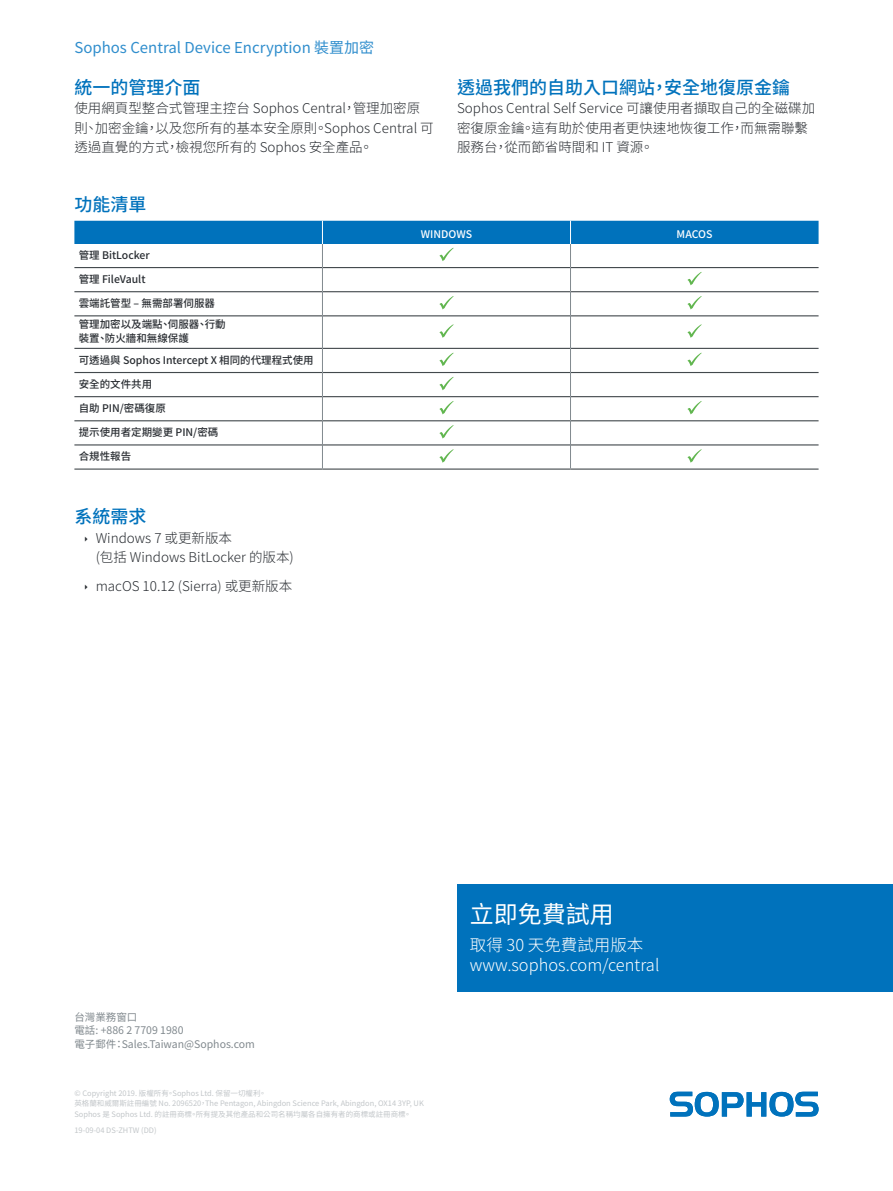
<style>
.page{position:relative;width:893px;height:1191px;background:#fff}
.page>*{position:absolute;margin:0;border:0;box-sizing:border-box;transform-origin:0 0}
.CTA_Heading{font:24px "Noto Sans CJ Ktc";color:#fff}
.Subheading_1{font:500 18px "Noto Sans CJ Ktc";color:#0072bc}
.CTA_Copy{font:300 16.5px "Noto Sans CJ Ktc";color:#fff}
.t1{font:15px "Noto Sans CJ Ktc";color:#308ecd}
.Body_Copy{font:300 13.5px/19.5px "Noto Sans CJ Ktc";color:#282c31}
.Table_Left_Column{font:500 10.5px/13.5px "Noto Sans CJ Ktc";color:#282c31}
.Sales_Address{font:10.5px "Noto Sans CJ Ktc";color:#81898e}
.Table_Header{font:500 10.5px "Noto Sans CJ Ktc";color:#fff}
.Copyright{font:7.5px "Noto Sans CJ Ktc";color:#c2c6c9}
.Job_No__and_Version{font:7.5px "Noto Sans CJ Ktc";color:#c2c6c9}
</style>
<div class="page">
<div style="left:457px;top:884px;width:436px;height:107px;background:#0072bc"></div>
<hr style="left:74px;top:348px;width:248px;height:1px;background:#43494d">
<hr style="left:74px;top:372px;width:248px;height:1px;background:#43494d">
<hr style="left:74px;top:396px;width:248px;height:1px;background:#43494d">
<hr style="left:74px;top:420px;width:248px;height:1px;background:#43494d">
<hr style="left:74px;top:444px;width:248px;height:1px;background:#43494d">
<hr style="left:74px;top:468px;width:248px;height:1px;background:#43494d">
<hr style="left:323px;top:348px;width:247px;height:1px;background:#43494d">
<hr style="left:323px;top:372px;width:247px;height:1px;background:#43494d">
<hr style="left:323px;top:396px;width:247px;height:1px;background:#43494d">
<hr style="left:323px;top:420px;width:247px;height:1px;background:#43494d">
<hr style="left:323px;top:444px;width:247px;height:1px;background:#43494d">
<hr style="left:322px;top:468px;width:248px;height:1px;background:#43494d">
<hr style="left:571px;top:348px;width:248px;height:1px;background:#43494d">
<hr style="left:571px;top:372px;width:248px;height:1px;background:#43494d">
<hr style="left:571px;top:396px;width:248px;height:1px;background:#43494d">
<hr style="left:571px;top:420px;width:248px;height:1px;background:#43494d">
<hr style="left:571px;top:444px;width:248px;height:1px;background:#43494d">
<hr style="left:570px;top:468px;width:249px;height:1px;background:#43494d">
<hr style="left:322px;top:316px;width:1px;height:32px;background:#81898e">
<svg style="left:322px;top:348px;width:1px;height:120px"></svg>
<hr style="left:570px;top:316px;width:1px;height:32px;background:#81898e">
<svg style="left:570px;top:348px;width:1px;height:120px"></svg>
<svg style="left:74px;top:221px;width:745px;height:95px"></svg>
<svg style="left:439px;top:324px;width:15px;height:14px"></svg>
<svg style="left:687px;top:324px;width:15px;height:14px"></svg>
<svg style="left:439px;top:353px;width:15px;height:13px"></svg>
<svg style="left:687px;top:353px;width:15px;height:13px"></svg>
<svg style="left:439px;top:377px;width:15px;height:13px"></svg>
<svg style="left:439px;top:401px;width:15px;height:13px"></svg>
<svg style="left:687px;top:401px;width:15px;height:13px"></svg>
<svg style="left:439px;top:425px;width:15px;height:13px"></svg>
<svg style="left:439px;top:449px;width:15px;height:14px"></svg>
<svg style="left:687px;top:449px;width:15px;height:14px"></svg>
<svg style="left:670px;top:1091px;width:149px;height:25px"></svg>
<p class="t1" style="left:74px;top:39px;width:301px">Sophos Central Device Encryption 裝置加密</p>
<p class="Subheading_1" style="left:74px;top:77px;width:127px">統一的管理介面</p>
<p class="Body_Copy" style="left:74px;top:99px;width:361px">使用網頁型整合式管理主控台 Sophos Central，管理加密原則、加密金鑰，以及您所有的基本安全原則。Sophos Central 可透過直覺的方式，檢視您所有的 Sophos 安全產品。</p>
<p class="Subheading_1" style="left:74px;top:194px;width:73px">功能清單</p>
<p class="Table_Header" style="left:421px;top:228px;width:53px">WINDOWS</p>
<p class="Table_Header" style="left:677px;top:228px;width:37px">MACOS</p>
<p class="Table_Left_Column" style="left:79px;top:248px;width:73px">管理 BitLocker</p>
<p class="Table_Left_Column" style="left:79px;top:272px;width:68px">管理 FileVault</p>
<p class="Table_Left_Column" style="left:79px;top:296px;width:138px">雲端託管型 – 無需部署伺服器</p>
<p class="Table_Left_Column" style="left:79px;top:318px;width:149px">管理加密以及端點、伺服器、行動裝置、防火牆和無線保護</p>
<p class="Table_Left_Column" style="left:79px;top:353px;width:237px">可透過與 Sophos Intercept X 相同的代理程式使用</p>
<p class="Table_Left_Column" style="left:79px;top:377px;width:75px">安全的文件共用</p>
<p class="Table_Left_Column" style="left:79px;top:401px;width:89px">自助 PIN/密碼復原</p>
<p class="Table_Left_Column" style="left:79px;top:425px;width:141px">提示使用者定期變更 PIN/密碼</p>
<p class="Table_Left_Column" style="left:79px;top:450px;width:54px">合規性報告</p>
<p class="Subheading_1" style="left:457px;top:77px;width:334px">透過我們的自助入口網站，安全地復原金鑰</p>
<p class="Body_Copy" style="left:457px;top:99px;width:360px">Sophos Central Self Service 可讓使用者擷取自己的全磁碟加密復原金鑰。這有助於使用者更快速地恢復工作，而無需聯繫服務台，從而節省時間和 IT 資源。</p>
<p class="Subheading_1" style="left:74px;top:506px;width:73px">系統需求</p>
<p class="Body_Copy" style="left:96px;top:528px;width:200px">Windows 7 或更新版本<br>(包括 Windows BitLocker 的版本)</p>
<p class="Body_Copy" style="left:96px;top:577px;width:198px">macOS 10.12 (Sierra) 或更新版本</p>
<p class="Sales_Address" style="left:74px;top:1011px;width:64px">台灣業務窗口</p>
<p class="Sales_Address" style="left:74px;top:1024px;width:111px">電話: +886 2 7709 1980</p>
<p class="Sales_Address" style="left:74px;top:1038px;width:182px">電子郵件：Sales.Taiwan@Sophos.com</p>
<p class="Copyright" style="left:74px;top:1088px;width:193px">© Copyright 2019. 版權所有。Sophos Ltd. 保留一切權利。</p>
<p class="Copyright" style="left:74px;top:1099px;width:351px">英格蘭和威爾斯註冊編號 No. 2096520，The Pentagon, Abingdon Science Park, Abingdon, OX14 3YP, UK</p>
<p class="Copyright" style="left:74px;top:1109px;width:339px">Sophos 是 Sophos Ltd. 的註冊商標。所有提及其他產品和公司名稱均屬各自擁有者的商標或註冊商標。</p>
<p class="Job_No__and_Version" style="left:74px;top:1126px;width:84px">19-09-04 DS-ZHTW (DD)</p>
<p class="CTA_Heading" style="left:470px;top:900px;width:145px">立即免費試用</p>
<p class="CTA_Copy" style="left:470px;top:935px;width:175px">取得 30 天免費試用版本</p>
<p class="CTA_Copy" style="left:470px;top:955px;width:191px">www.sophos.com/central</p>
</div>
